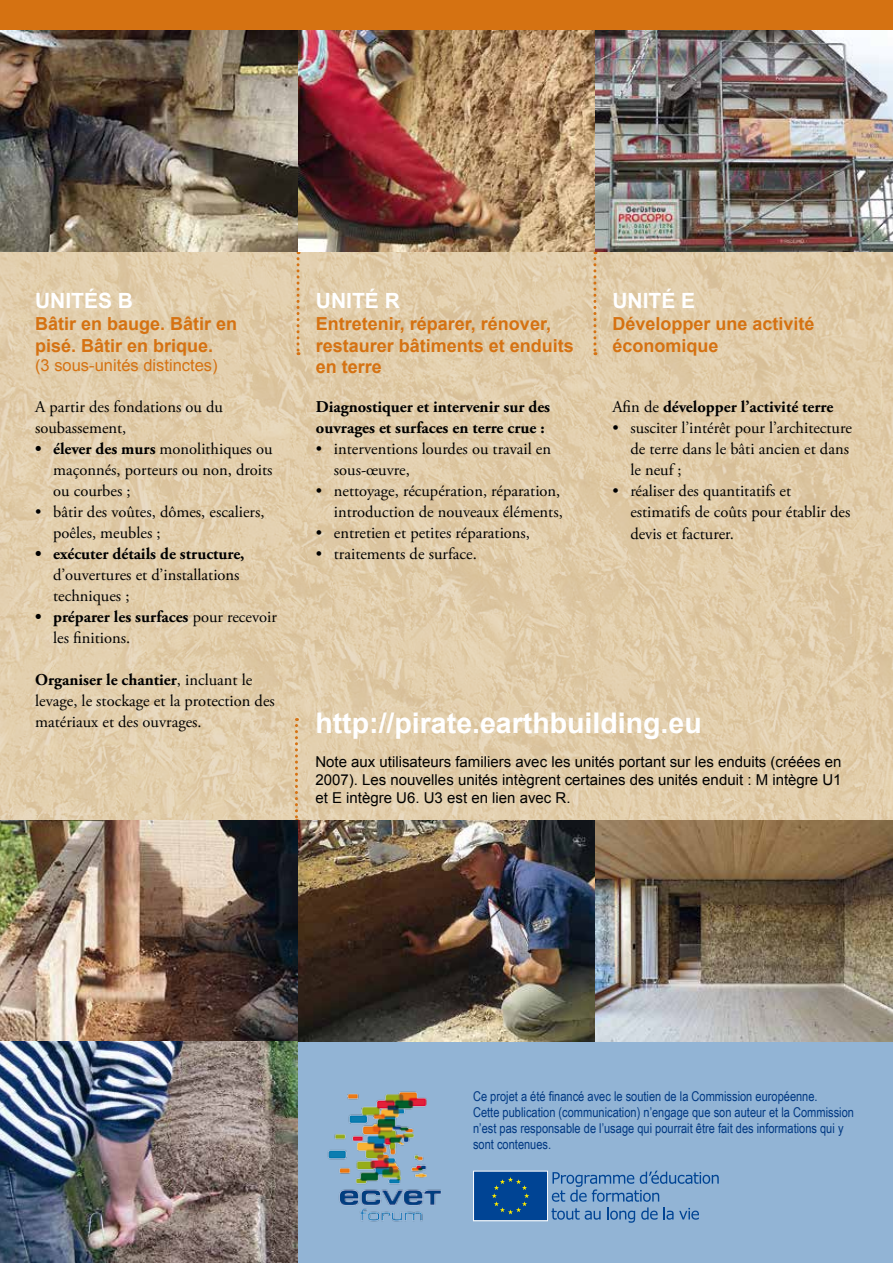
<style>
.page{position:relative;width:893px;height:1263px;background:#fff}
.page>*{position:absolute;margin:0;border:0;box-sizing:border-box;transform-origin:0 0}
.t1{font:700 28.5px "Arial";color:#fff}
.t2{font:700 21px "Arial";color:#fff}
.t3{font:700 18px/21.6px "Arial";color:#d57212}
.t4{font:16.5px/21px "Adobe Garamond Pro";color:#000}
.t5{font:700 16.5px/21px "Adobe Garamond Pro";color:#000}
.t6{font:16.5px "Arial";color:#d57212}
.t7{font:15px/18px "Arial";color:#000;text-align:justify}
.t8{font:13.5px/16.2px "Arial Narrow";color:#003882}
.s1{font-weight:700}
.s2{font-weight:400}
</style>
<div class="page">
<div style="left:298px;top:1042px;width:595px;height:221px;background:#92b4d5"></div>
<img style="left:0;top:252px;width:893px;height:569px">
<div style="left:0;top:0;width:893px;height:31px;background:#d57212"></div>
<img style="left:327px;top:1091px;width:114px;height:131px">
<svg style="left:297px;top:252px;width:3px;height:103px"></svg>
<svg style="left:295px;top:718px;width:3px;height:103px"></svg>
<svg style="left:593px;top:252px;width:3px;height:103px"></svg>
<img style="left:0;top:31px;width:893px;height:221px">
<img style="left:0;top:821px;width:893px;height:221px">
<img style="left:0;top:1042px;width:298px;height:221px">
<svg style="left:473px;top:1171px;width:246px;height:52px"></svg>
<p class="t2" style="left:35px;top:287px;width:100px">Unités B</p>
<p class="t3" style="left:35px;top:313px;width:204px">Bâtir en bauge. Bâtir en pisé. Bâtir en brique.</p>
<p class="t6" style="left:35px;top:355px;width:184px">(3 sous-unités distinctes)</p>
<p class="t4" style="left:35px;top:397px;width:189px">A partir des fondations ou du soubassement,</p>
<p class="t4" style="left:53px;top:439px;width:221px;text-align:justify;text-indent:-18px"><span class="s1">• élever des murs</span> monolithiques ou maçonnés, porteurs ou non, droits ou courbes ;</p>
<p class="t4" style="left:53px;top:502px;width:213px;text-indent:-18px">• bâtir des voûtes, dômes, escaliers, poêles, meubles ;</p>
<p class="t5" style="left:35px;top:544px;width:211px">• exécuter détails de structure,</p>
<p class="t4" style="left:53px;top:565px;width:188px">d’ouvertures et d’installations techniques ;</p>
<p class="t4" style="left:53px;top:607px;width:225px;text-indent:-18px"><span class="s1">• préparer les surfaces</span> pour recevoir les finitions.</p>
<p class="t4" style="left:35px;top:670px;width:241px"><span class="s1">Organiser le chantier</span>, incluant le levage, le stockage et la protection des matériaux et des ouvrages.</p>
<p class="t2" style="left:316px;top:287px;width:85px">Unité R</p>
<p class="t3" style="left:316px;top:313px;width:260px">Entretenir, réparer, rénover, restaurer bâtiments et enduits en terre</p>
<p class="t5" style="left:316px;top:397px;width:236px">Diagnostiquer et intervenir sur des ouvrages et surfaces en terre crue :</p>
<p class="t4" style="left:334px;top:439px;width:219px;text-indent:-18px">• interventions lourdes ou travail en sous-œuvre,</p>
<p class="t4" style="left:316px;top:481px;width:248px;text-align:right">• nettoyage, récupération, réparation, introduction de nouveaux éléments,</p>
<p class="t4" style="left:316px;top:523px;width:216px">• entretien et petites réparations,</p>
<p class="t4" style="left:316px;top:544px;width:162px">• traitements de surface.</p>
<p class="t2" style="left:612px;top:287px;width:84px">Unité E</p>
<p class="t3" style="left:612px;top:313px;width:204px">Développer une activité économique</p>
<p class="t5" style="left:612px;top:397px;width:222px"><span class="s2">Afin de</span> développer l’activité terre</p>
<p class="t4" style="left:630px;top:418px;width:223px;text-indent:-18px">• susciter l’intérêt pour l’architecture de terre dans le bâti ancien et dans le neuf ;</p>
<p class="t4" style="left:630px;top:481px;width:222px;text-indent:-18px">• réaliser des quantitatifs et estimatifs de coûts pour établir des devis et facturer.</p>
<h1 class="t1" style="left:315px;top:704px;width:388px">http://pirate.earthbuilding.eu</h1>
<p class="t7" style="left:315px;top:753px;width:528px">Note aux utilisateurs familiers avec les unités portant sur les enduits (créées en 2007). Les nouvelles unités intègrent certaines des unités enduit : M intègre U1 et E intègre U6. U3 est en lien avec R.</p>
<p class="t8" style="left:473px;top:1087px;width:382px">Ce projet a été financé avec le soutien de la Commission européenne.<br>Cette publication (communication) n’engage que son auteur et la Commission n’est pas responsable de l’usage qui pourrait être fait des informations qui y sont contenues.</p>
</div>
